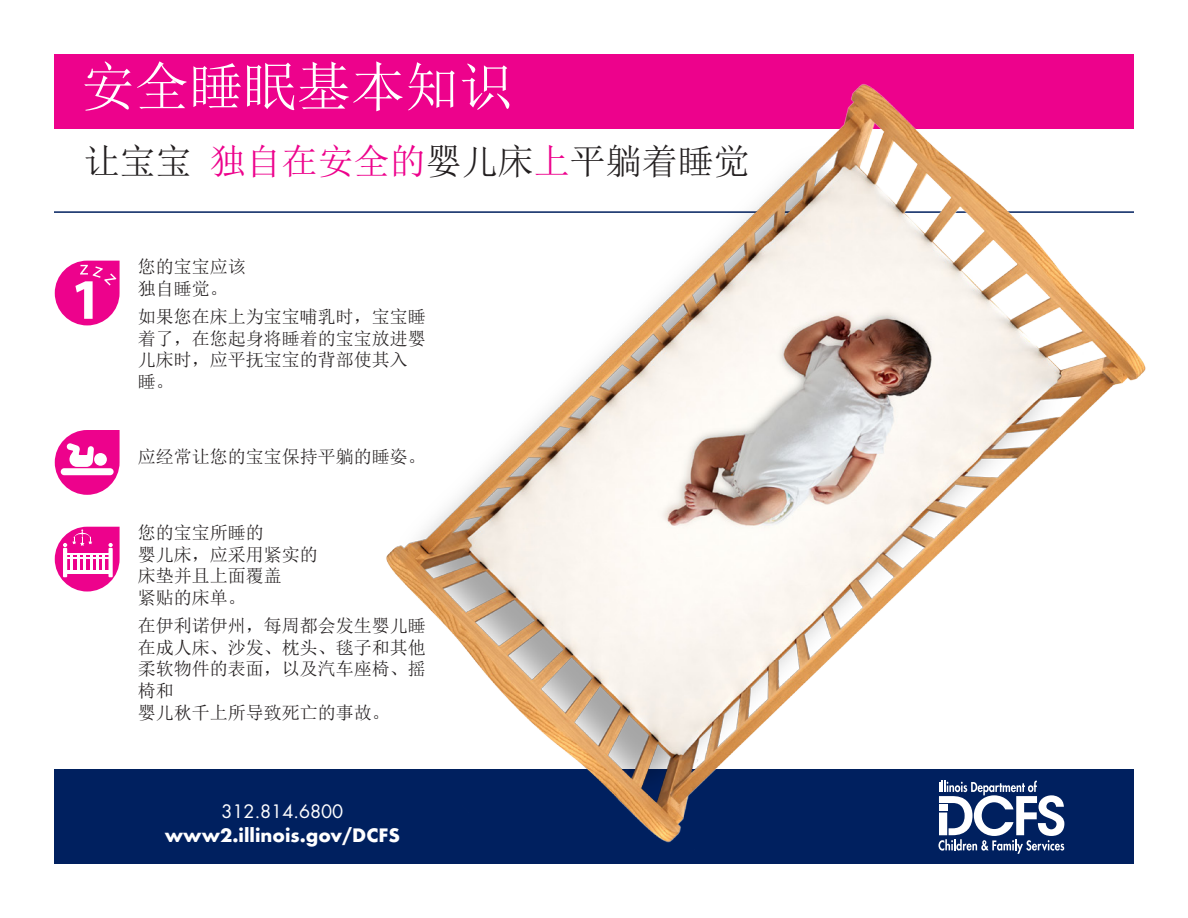
<style>
.page{position:relative;width:1188px;height:918px;background:#fff}
.page>*{position:absolute;margin:0;border:0;box-sizing:border-box;transform-origin:0 0}
.t1{font:54px "Sim Sun";color:#fff}
.Subtitle{font:36px "Sim Sun";color:#231f20}
.Normal_wrd_1{font:18px/21.6px "Sim Sun";color:#231f20}
.t2{font:700 18px "Futura";color:#fff}
.t3{font:18px "Futura";color:#fff}
.s1{color:#ed028c}
</style>
<div class="page">
<div style="left:54px;top:54px;width:1080px;height:74px;background:#ed028c"></div>
<div style="left:54px;top:770px;width:1080px;height:94px;background:#00205f"></div>
<svg style="left:55px;top:430px;width:65px;height:65px"></svg>
<div style="left:61px;top:468px;width:53px;height:7px;background:#fff;border-radius:4px"></div>
<svg style="left:55px;top:261px;width:65px;height:64px"></svg>
<svg style="left:55px;top:527px;width:65px;height:65px"></svg>
<hr style="left:63px;top:548px;width:4px;height:29px;background:#fff">
<svg style="left:109px;top:548px;width:4px;height:29px"></svg>
<hr style="left:54px;top:211px;width:1080px;height:2px;background:#00205f">
<img style="left:340px;top:83px;width:806px;height:771px">
<p class="t1" style="left:81px;top:59px;width:433px">安全睡眠基本知识</p>
<p class="Subtitle" style="left:84px;top:143px;width:667px">让宝宝 <span class="s1">独自在安全的</span>婴儿床<span class="s1">上</span>平躺着睡觉</p>
<p class="Normal_wrd_1" style="left:138px;top:256px;width:109px">您的宝宝应该独自睡觉。</p>
<p class="Normal_wrd_1" style="left:138px;top:306px;width:289px">如果您在床上为宝宝哺乳时，宝宝睡着了，在您起身将睡着的宝宝放进婴儿床时，应平抚宝宝的背部使其入睡。</p>
<p class="Normal_wrd_1" style="left:138px;top:446px;width:289px">应经常让您的宝宝保持平躺的睡姿。</p>
<p class="Normal_wrd_1" style="left:138px;top:522px;width:181px">您的宝宝所睡的<br>婴儿床，应采用紧实的床垫并且上面覆盖<br>紧贴的床单。</p>
<p class="Normal_wrd_1" style="left:138px;top:615px;width:289px">在伊利诺伊州，每周都会发生婴儿睡在成人床、沙发、枕头、毯子和其他柔软物件的表面，以及汽车座椅、摇椅和<br>婴儿秋千上所导致死亡的事故。</p>
<p class="t3" style="left:221px;top:799px;width:123px">312.814.6800</p>
<p class="t2" style="left:165px;top:822px;width:237px">www2.illinois.gov/DCFS</p>
</div>
